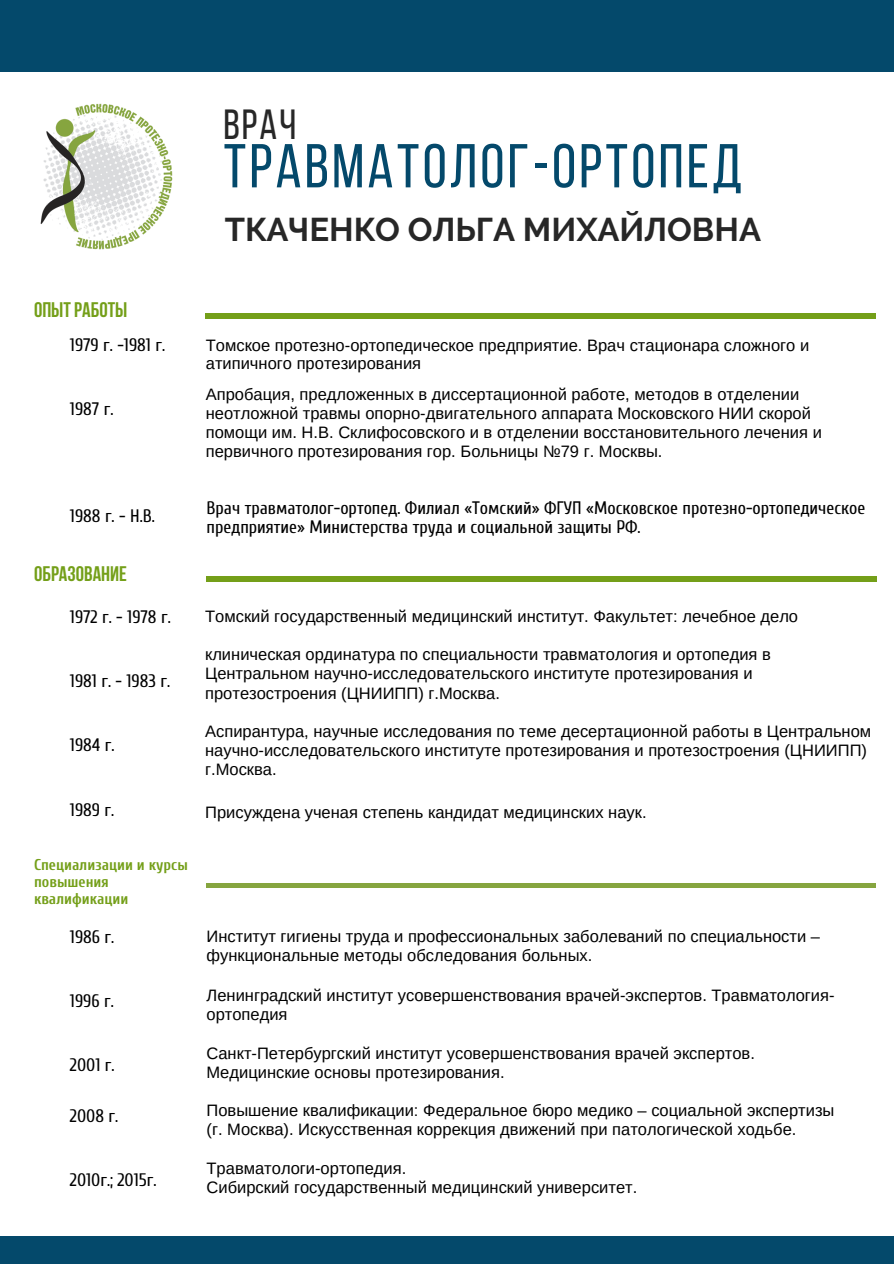
<style>
.page{position:relative;width:894px;height:1264px;background:#fff}
.page>*{position:absolute;margin:0;border:0;box-sizing:border-box;transform-origin:0 0}
.t1{font:61.8px "Bebas Neue";letter-spacing:.05em;color:#04496b}
.t2{font:42px "Bebas Neue";color:#272727}
.t3{font:700 32.7px "Raleway";color:#272727}
.t4{font:700 21px "Bebas Neue";color:#749f19}
.t5{font:18px/19.2px "Cuprum";color:#000}
.t6{font:16.5px/19.2px "Arimo";color:#000}
.t7{font:700 15.6px/17px "Cuprum";color:#749f19}
</style>
<div class="page">
<hr style="left:205px;top:314px;width:670px;height:4px;background:#749f19">
<hr style="left:206px;top:577px;width:670px;height:4px;background:#749f19">
<hr style="left:206px;top:883px;width:669px;height:4px;background:#86a53f">
<div style="left:0;top:1236px;width:893px;height:27px;background:#04496b"></div>
<div style="left:0;top:0;width:893px;height:72px;background:#04496b"></div>
<img style="left:40px;top:103px;width:133px;height:146px">
<p class="t2" style="left:223px;top:108px;width:74px">ВРАЧ</p>
<p class="t1" style="left:223px;top:141px;width:520px">ТРАВМАТОЛОГ-ОРТОПЕД</p>
<p class="t3" style="left:225px;top:210px;width:537px">ТКАЧЕНКО ОЛЬГА МИХАЙЛОВНА</p>
<p class="t4" style="left:34px;top:301px;width:95px">Опытработы</p>
<p class="t5" style="left:70px;top:335px;width:97px">1979 г. -1981 г.</p>
<p class="t5" style="left:70px;top:399px;width:45px">1987 г.</p>
<p class="t5" style="left:70px;top:506px;width:86px">1988 г. - Н.В.</p>
<p class="t4" style="left:34px;top:565px;width:94px">Образование</p>
<p class="t5" style="left:70px;top:607px;width:102px">1972 г. - 1978 г.</p>
<p class="t5" style="left:70px;top:672px;width:102px">1981 г. - 1983 г.</p>
<p class="t5" style="left:70px;top:736px;width:46px">1984 г.</p>
<p class="t5" style="left:70px;top:800px;width:46px">1989 г.</p>
<p class="t7" style="left:34px;top:857px;width:155px">Специализации и курсы повышения квалификации</p>
<p class="t5" style="left:70px;top:928px;width:46px">1986 г.</p>
<p class="t5" style="left:70px;top:992px;width:45px">1996 г.</p>
<p class="t5" style="left:70px;top:1055px;width:46px">2001 г.</p>
<p class="t5" style="left:70px;top:1107px;width:50px">2008 г.</p>
<p class="t5" style="left:70px;top:1170px;width:88px">2010г.; 2015г.</p>
<p class="t6" style="left:206px;top:336px;width:604px;line-height:18px">Томское протезно-ортопедическое предприятие. Врач стационара сложного и атипичного протезирования</p>
<p class="t6" style="left:206px;top:384px;width:617px">Апробация, предложенных в диссертационной работе, методов в отделении неотложной травмы опорно-двигательного аппарата Московского НИИ скорой помощи им. Н.В. Склифосовского и в отделении восстановительного лечения и первичного протезирования гор. Больницы №79 г. Москвы.</p>
<p class="t5" style="left:206px;top:498px;width:660px">Врач травматолог-ортопед. Филиал «Томский» ФГУП «Московское протезно-ортопедическое предприятие» Министерства труда и социальной защиты РФ.</p>
<p class="t6" style="left:205px;top:606px;width:594px">Томский государственный медицинский институт. Факультет: лечебное дело</p>
<p class="t6" style="left:205px;top:645px;width:567px">клиническая ординатура по специальности травматология и ортопедия в<br>Центральном научно-исследовательского институте протезирования и протезостроения (ЦНИИПП) г.Москва.</p>
<p class="t6" style="left:205px;top:721px;width:667px">Аспирантура, научные исследования по теме десертационной работы в Центральном научно-исследовательского институте протезирования и протезостроения (ЦНИИПП) г.Москва.</p>
<p class="t6" style="left:205px;top:803px;width:443px">Присуждена ученая степень кандидат медицинских наук.</p>
<p class="t6" style="left:206px;top:926px;width:615px">Институт гигиены труда и профессиональных заболеваний по специальности – функциональные методы обследования больных.</p>
<p class="t6" style="left:206px;top:986px;width:629px">Ленинградский институт усовершенствования врачей-экспертов. Травматология&shy;ортопедия</p>
<p class="t6" style="left:206px;top:1043px;width:549px">Санкт-Петербургский институт усовершенствования врачей экспертов.</p>
<p class="t6" style="left:206px;top:1062px;width:299px">Медицинские основы протезирования.</p>
<p class="t6" style="left:206px;top:1100px;width:629px">Повышение квалификации: Федеральное бюро медико – социальной экспертизы</p>
<p class="t6" style="left:206px;top:1120px;width:591px">(г. Москва). Искусственная коррекция движений при патологической ходьбе.</p>
<p class="t6" style="left:206px;top:1158px;width:201px">Травматологи-ортопедия.</p>
<p class="t6" style="left:206px;top:1177px;width:432px">Сибирский государственный медицинский университет.</p>
</div>
